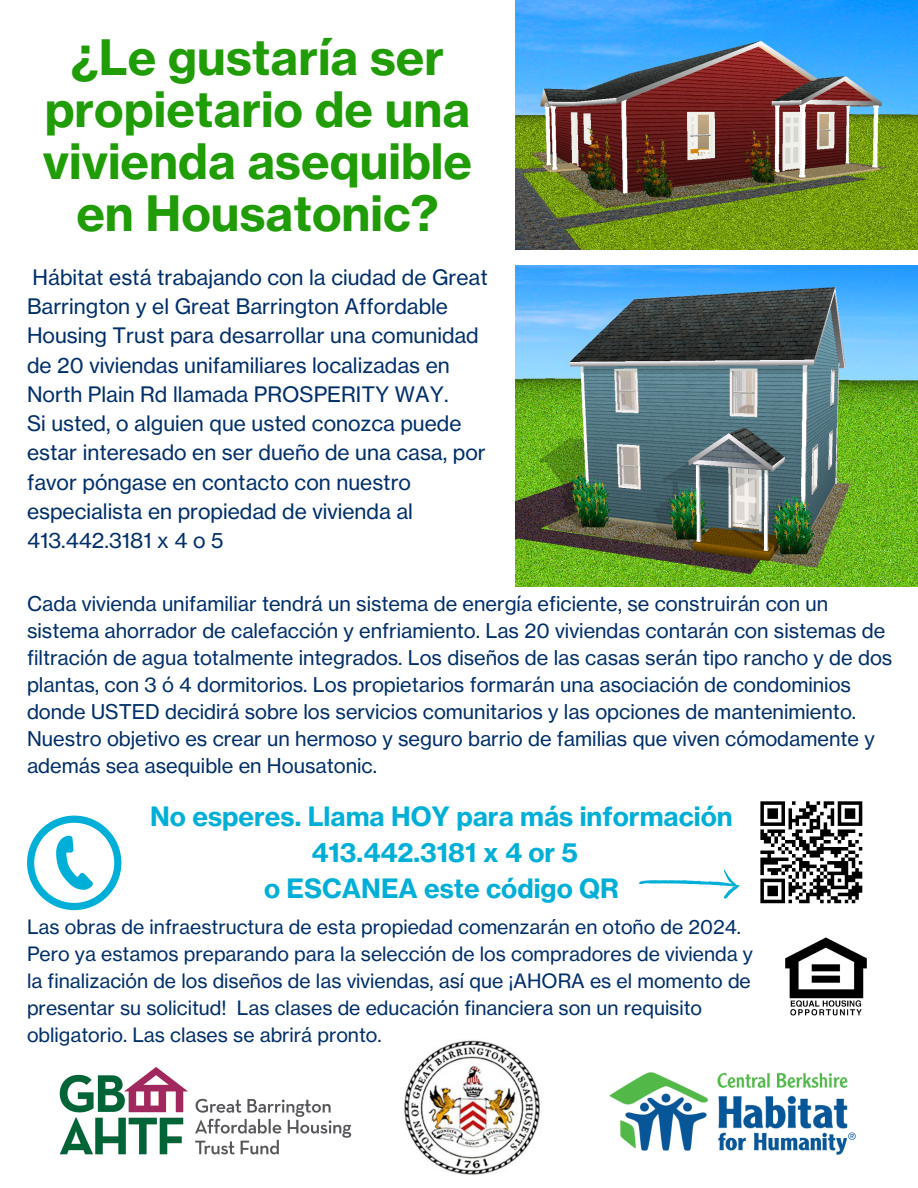
<style>
.page{position:relative;width:918px;height:1188px;background:#fff}
.page>*{position:absolute;margin:0;border:0;box-sizing:border-box;transform-origin:0 0}
.t1{font:48px/51.8px "N Haas Grotesk TX Pro 75 Bd";color:#209c07;text-align:center}
.t2{font:26.25px/36px "N Haas Grotesk TX Pro 75 Bd";color:#00afd7;text-align:center}
.t3{font:21px/29.2px "N Haas Grotesk TX Pro 55 Rg";color:#002f6c}
.t4{font:20.1px/27px "N Haas Grotesk TX Pro 55 Rg";color:#002f6c}
.t5{font:19.5px/27px "N Haas Grotesk TX Pro 55 Rg";color:#002f6c}
</style>
<div class="page">
<img style="left:59px;top:1067px;width:293px;height:88px">
<img style="left:609px;top:1072px;width:247px;height:83px">
<img style="left:404px;top:1040px;width:136px;height:135px">
<img style="left:516px;top:266px;width:402px;height:320px">
<img style="left:516px;top:0;width:402px;height:250px">
<svg style="left:760px;top:801px;width:103px;height:103px"></svg>
<svg style="left:27px;top:816px;width:94px;height:94px"></svg>
<svg style="left:639px;top:868px;width:101px;height:31px"></svg>
<img style="left:785px;top:937px;width:82px;height:79px">
<p class="t1" style="left:43px;top:32px;width:431px">¿Le gustaría ser propietario de una vivienda asequible en Housatonic?</p>
<h2 class="t3" style="left:27px;top:262px;width:462px">Hábitat está trabajando con la ciudad de Great Barrington y el Great Barrington Affordable Housing Trust para desarrollar una comunidad de 20 viviendas unifamiliares localizadas en North Plain Rd llamada PROSPERITY WAY.</h2>
<p class="t3" style="left:27px;top:409px;width:460px">Si usted, o alguien que usted conozca puede estar interesado en ser dueño de una casa, por favor póngase en contacto con nuestro especialista en propiedad de vivienda al 413.442.3181 x 4 o 5</p>
<p class="t4" style="left:27px;top:590px;width:867px">Cada vivienda unifamiliar tendrá un sistema de energía eficiente, se construirán con un sistema ahorrador de calefacción y enfriamiento. Las 20 viviendas contarán con sistemas de filtración de agua totalmente integrados. Los diseños de las casas serán tipo rancho y de dos plantas, con 3 ó 4 dormitorios. Los propietarios formarán una asociación de condominios donde USTED decidirá sobre los servicios comunitarios y las opciones de mantenimiento.<br>Nuestro objetivo es crear un hermoso y seguro barrio de familias que viven cómodamente y además sea asequible en Housatonic.</p>
<p class="t2" style="left:150px;top:799px;width:584px">No esperes. Llama HOY para más información<br>413.442.3181 x 4 or 5<br>o ESCANEA este código QR</p>
<p class="t5" style="left:27px;top:913px;width:728px">Las obras de infraestructura de esta propiedad comenzarán en otoño de 2024.<br>Pero ya estamos preparando para la selección de los compradores de vivienda y la finalización de los diseños de las viviendas, así que ¡AHORA es el momento de presentar su solicitud! Las clases de educación financiera son un requisito obligatorio. Las clases se abrirá pronto.</p>
</div>
